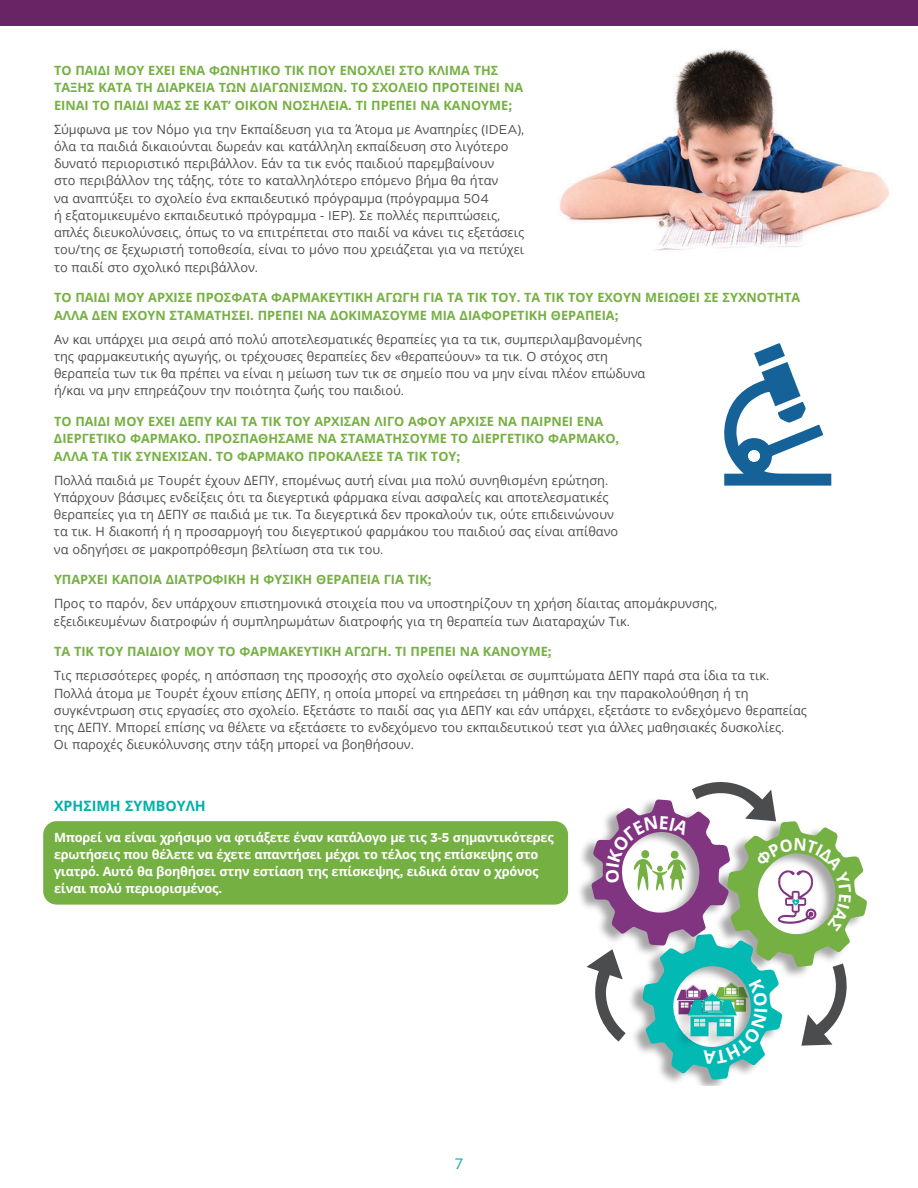
<style>
.page{position:relative;width:918px;height:1188px;background:#fff}
.page>*{position:absolute;margin:0;border:0;box-sizing:border-box;transform-origin:0 0}
.t1{font:15px "Gotham";color:#00b0a9}
.t2{font:700 14.25px "Open Sans";color:#00b0a9}
.t3{font:12.75px/17.2px "Open Sans";color:#4b4c4d}
.t4{font:700 12.75px/17.2px "Open Sans";color:#75b042}
.t5{font:700 12.75px/17.2px "Open Sans";letter-spacing:-.02em;color:#fff}
.s1{font-family:"Gotham"}
.s2{font-weight:700;color:#75b042}
.s3{font-family:"Gotham";font-weight:700;color:#75b042}
</style>
<div class="page">
<div style="left:43px;top:821px;width:525px;height:84px;background:#75b042;border-radius:14px"></div>
<div style="left:0;top:0;width:918px;height:26px;background:#682465"></div>
<img style="left:559px;top:49px;width:331px;height:202px">
<svg style="left:724px;top:343px;width:107px;height:143px"></svg>
<div style="left:748px;top:450px;width:12px;height:12px;background:#fff;border-radius:50%"></div>
<img style="left:668px;top:1080px;width:55px;height:5px">
<img style="left:579px;top:844px;width:7px;height:62px">
<svg style="left:586px;top:782px;width:281px;height:298px"></svg>
<p class="t4" style="left:54px;top:61px;width:471px">ΤΟ ΠΑΙΔΙ ΜΟΥ ΕΧΕΙ ΕΝΑ ΦΩΝΗΤΙΚΟ ΤΙΚ ΠΟΥ ΕΝΟΧΛΕΙ ΣΤΟ ΚΛΙΜΑ ΤΗΣ<br>ΤΑΞΗΣ ΚΑΤΑ ΤΗ ΔΙΑΡΚΕΙΑ ΤΩΝ ΔΙΑΓΩΝΙΣΜΩΝ<span class="s1">.</span> ΤΟ ΣΧΟΛΕΙΟ ΠΡΟΤΕΙΝΕΙ ΝΑ<br>ΕΙΝΑΙ ΤΟ ΠΑΙΔΙ ΜΑΣ ΣΕ ΚΑΤ’ ΟΙΚΟΝ ΝΟΣΗΛΕΙΑ<span class="s1">.</span> ΤΙ ΠΡΕΠΕΙ ΝΑ ΚΑΝΟΥΜΕ<span class="s1">;</span></p>
<p class="t3" style="left:54px;top:120px;width:472px">Σύμφωνα με τον Νόμο για την Εκπαίδευση για τα Άτομα με Αναπηρίες (<span class="s1">IDEA</span>)<span class="s1">, </span>όλα τα παιδιά δικαιούνται δωρεάν και κατάλληλη εκπαίδευση στο λιγότερο δυνατό περιοριστικό περιβάλλον<span class="s1">.</span> Εάν τα τικ ενός παιδιού παρεμβαίνουν<br>στο περιβάλλον της τάξης<span class="s1">,</span> τότε το καταλληλότερο επόμενο βήμα θα ήταν<br>να αναπτύξει το σχολείο ένα εκπαιδευτικό πρόγραμμα (πρόγραμμα <span class="s1">504<br></span>ή εξατομικευμένο εκπαιδευτικό πρόγραμμα - <span class="s1">IEP</span>)<span class="s1">.</span> Σε πολλές περιπτώσεις<span class="s1">, </span>απλές διευκολύνσεις<span class="s1">,</span> όπως το να επιτρέπεται στο παιδί να κάνει τις εξετάσεις του/της σε ξεχωριστή τοποθεσία<span class="s1">,</span> είναι το μόνο που χρειάζεται για να πετύχει το παιδί στο σχολικό περιβάλλον<span class="s1">.</span></p>
<p class="t4" style="left:54px;top:289px;width:748px">ΤΟ ΠΑΙΔΙ ΜΟΥ ΑΡΧΙΣΕ ΠΡΟΣΦΑΤΑ ΦΑΡΜΑΚΕΥΤΙΚΗ ΑΓΩΓΗ ΓΙΑ ΤΑ ΤΙΚ ΤΟΥ<span class="s1">.</span> ΤΑ ΤΙΚ ΤΟΥ ΕΧΟΥΝ ΜΕΙΩΘΕΙ ΣΕ ΣΥΧΝΟΤΗΤΑ<br>ΑΛΛΑ ΔΕΝ ΕΧΟΥΝ ΣΤΑΜΑΤΗΣΕΙ<span class="s1">.</span> ΠΡΕΠΕΙ ΝΑ ΔΟΚΙΜΑΣΟΥΜΕ ΜΙΑ ΔΙΑΦΟΡΕΤΙΚΗ ΘΕΡΑΠΕΙΑ<span class="s1">;</span></p>
<p class="t3" style="left:54px;top:330px;width:593px">Αν και υπάρχει μια σειρά από πολύ αποτελεσματικές θεραπείες για τα τικ<span class="s1">,</span> συμπεριλαμβανομένης της φαρμακευτικής αγωγής<span class="s1">,</span> οι τρέχουσες θεραπείες δεν «θεραπεύουν» τα τικ<span class="s1">.</span> Ο στόχος στη θεραπεία των τικ θα πρέπει να είναι η μείωση των τικ σε σημείο που να μην είναι πλέον επώδυνα ή/και να μην επηρεάζουν την ποιότητα ζωής του παιδιού<span class="s1">.</span></p>
<p class="t4" style="left:54px;top:412px;width:567px">ΤΟ ΠΑΙΔΙ ΜΟΥ ΕΧΕΙ ΔΕΠΥ ΚΑΙ ΤΑ ΤΙΚ ΤΟΥ ΑΡΧΙΣΑΝ ΛΙΓΟ ΑΦΟΥ ΑΡΧΙΣΕ ΝΑ ΠΑΙΡΝΕΙ ΕΝΑ<br>ΔΙΕΡΓΕΤΙΚΟ ΦΑΡΜΑΚΟ<span class="s1">.</span> ΠΡΟΣΠΑΘΗΣΑΜΕ ΝΑ ΣΤΑΜΑΤΗΣΟΥΜΕ ΤΟ ΔΙΕΡΓΕΤΙΚΟ ΦΑΡΜΑΚΟ<span class="s1">,<br></span>ΑΛΛΑ ΤΑ ΤΙΚ ΣΥΝΕΧΙΣΑΝ<span class="s1">.</span> ΤΟ ΦΑΡΜΑΚΟ ΠΡΟΚΑΛΕΣΕ ΤΑ ΤΙΚ ΤΟΥ<span class="s1">;</span></p>
<p class="t3" style="left:54px;top:471px;width:566px">Πολλά παιδιά με <span class="s1">T</span>ουρέτ έχουν ΔΕΠΥ<span class="s1">,</span> επομένως αυτή είναι μια πολύ συνηθισμένη ερώτηση<span class="s1">.<br></span>Υπάρχουν βάσιμες ενδείξεις ότι τα διεγερτικά φάρμακα είναι ασφαλείς και αποτελεσματικές θεραπείες για τη ΔΕΠΥ σε παιδιά με τικ<span class="s1">.</span> Τα διεγερτικά δεν προκαλούν τικ<span class="s1">,</span> ούτε επιδεινώνουν τα τικ<span class="s1">.</span> Η διακοπή ή η προσαρμογή του διεγερτικού φαρμάκου του παιδιού σας είναι απίθανο να οδηγήσει σε μακροπρόθεσμη βελτίωση στα τικ του<span class="s1">.</span></p>
<p class="t3" style="left:54px;top:567px;width:665px;line-height:24px"><span class="s2">ΥΠΑΡΧΕΙ ΚΑΠΟΙΑ ΔΙΑΤΡΟΦΙΚΗ Η ΦΥΣΙΚΗ ΘΕΡΑΠΕΙΑ ΓΙΑ ΤΙΚ</span><span class="s3">;<br></span>Προς το παρόν<span class="s1">,</span> δεν υπάρχουν επιστημονικά στοιχεία που να υποστηρίζουν τη χρήση δίαιτας απομάκρυνσης<span class="s1">,</span></p>
<p class="t3" style="left:54px;top:612px;width:578px">εξειδικευμένων διατροφών ή συμπληρωμάτων διατροφής για τη θεραπεία των Διαταραχών Τικ<span class="s1">.</span></p>
<p class="t3" style="left:54px;top:639px;width:717px;line-height:24px"><span class="s2">ΤΑ ΤΙΚ ΤΟΥ ΠΑΙΔΙΟΥ ΜΟΥ ΤΟ ΦΑΡΜΑΚΕΥΤΙΚΗ ΑΓΩΓΗ</span><span class="s3">.</span> <span class="s2">ΤΙ ΠΡΕΠΕΙ ΝΑ ΚΑΝΟΥΜΕ</span><span class="s3">;<br></span>Τις περισσότερες φορές<span class="s1">,</span> η απόσπαση της προσοχής στο σχολείο οφείλεται σε συμπτώματα ΔΕΠΥ παρά στα ίδια τα τικ<span class="s1">.</span></p>
<p class="t3" style="left:54px;top:684px;width:755px">Πολλά άτομα με <span class="s1">T</span>ουρέτ έχουν επίσης ΔΕΠΥ<span class="s1">,</span> η οποία μπορεί να επηρεάσει τη μάθηση και την παρακολούθηση ή τη συγκέντρωση στις εργασίες στο σχολείο<span class="s1">.</span> Εξετάστε το παιδί σας για ΔΕΠΥ και εάν υπάρχει<span class="s1">,</span> εξετάστε το ενδεχόμενο θεραπείας της ΔΕΠΥ<span class="s1">.</span> Μπορεί επίσης να θέλετε να εξετάσετε το ενδεχόμενο του εκπαιδευτικού τεστ για άλλες μαθησιακές δυσκολίες<span class="s1">.<br></span>Οι παροχές διευκόλυνσης στην τάξη μπορεί να βοηθήσουν<span class="s1">.</span></p>
<p class="t2" style="left:54px;top:796px;width:153px">ΧΡΗΣΙΜΗ ΣΥΜΒΟΥΛΗ</p>
<p class="t5" style="left:54px;top:828px;width:501px">Μπορεί να είναι χρήσιμο να φτιάξετε έναν κατάλογο με τις <span class="s1">3</span>-<span class="s1">5</span> σημαντικότερες ερωτήσεις που θέλετε να έχετε απαντήσει μέχρι το τέλος της επίσκεψης στο γιατρό<span class="s1">.</span> Αυτό θα βοηθήσει στην εστίαση της επίσκεψης<span class="s1">,</span> ειδικά όταν ο χρόνος είναι πολύ περιορισμένος<span class="s1">.</span></p>
<p class="t1" style="left:455px;top:1157px;width:10px">7</p>
</div>
